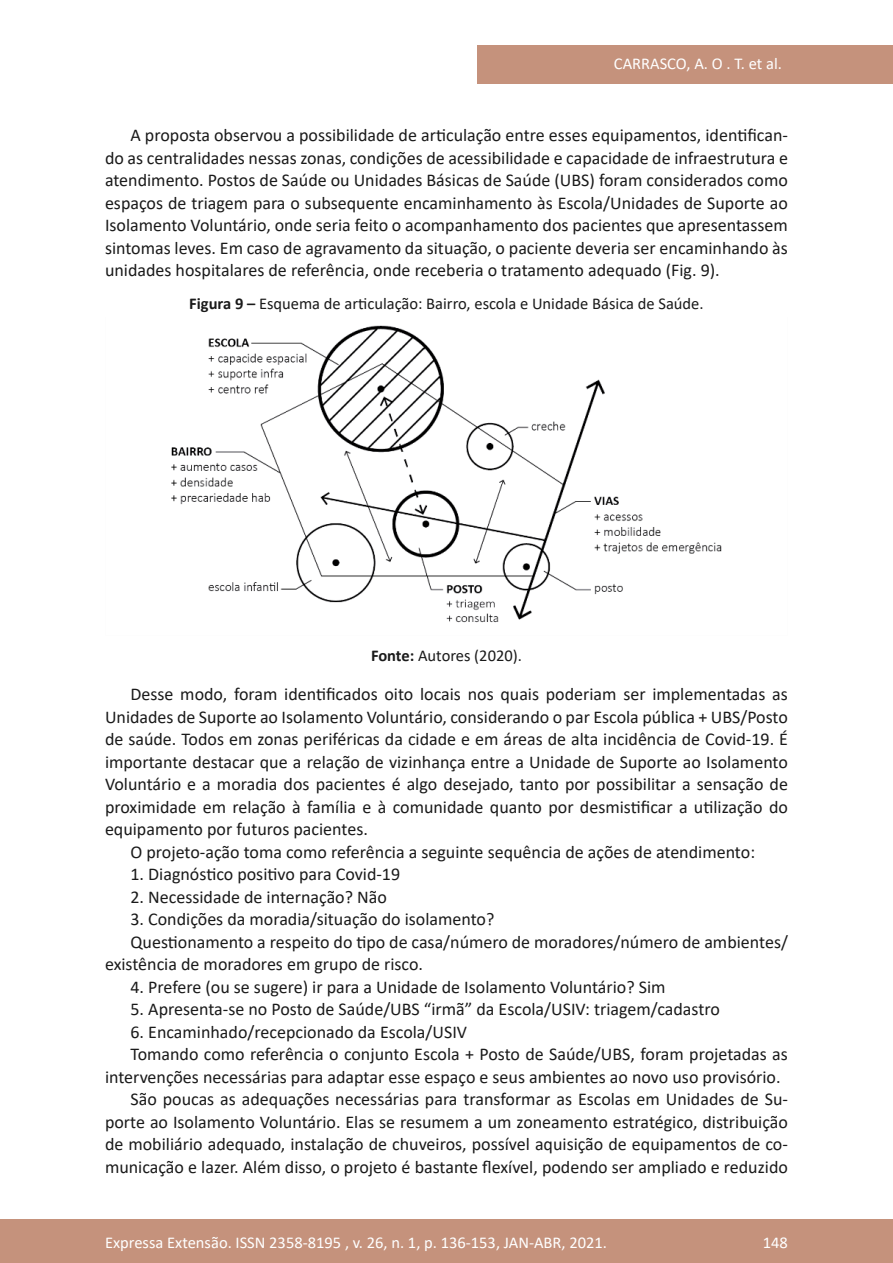
<style>
.page{position:relative;width:893px;height:1263px;background:#fff}
.page>*{position:absolute;margin:0;border:0;box-sizing:border-box;transform-origin:0 0}
.Principal_-_Texto{font:18px/22.5px "Calibri";color:#1a1a1a;text-align:justify}
.t1{font:16.5px "Calibri";color:#fff}
.Imagens_-_Título{font:16.5px "Calibri";color:#1a1a1a}
.Imagens_-_Legenda{font:16.5px "Calibri";color:#1a1a1a}
.s1{font-weight:700}
</style>
<div class="page">
<div style="left:0;top:1219px;width:893px;height:44px;background:#c5927c"></div>
<div style="left:477px;top:45px;width:416px;height:39px;background:#c5927c"></div>
<img style="left:171px;top:325px;width:551px;height:298px">
<p class="t1" style="left:614px;top:52px;width:170px">CARRASCO, A. O . T. et al.</p>
<p class="Principal_-_Texto" style="left:105px;top:123px;width:684px;text-indent:26px">A proposta observou a possibilidade de articulação entre esses equipamentos, identifican&shy;do as centralidades nessas zonas, condições de acessibilidade e capacidade de infraestrutura e atendimento. Postos de Saúde ou Unidades Básicas de Saúde (UBS) foram considerados como espaços de triagem para o subsequente encaminhamento às Escola/Unidades de Suporte ao Isolamento Voluntário, onde seria feito o acompanhamento dos pacientes que apresentassem sintomas leves. Em caso de agravamento da situação, o paciente deveria ser encaminhando às unidades hospitalares de referência, onde receberia o tratamento adequado (Fig. 9).</p>
<p class="Imagens_-_Título" style="left:189px;top:292px;width:516px"><span class="s1">Figura 9 –</span> Esquema de articulação: Bairro, escola e Unidade Básica de Saúde.</p>
<p class="Imagens_-_Legenda" style="left:371px;top:644px;width:152px"><span class="s1">Fonte:</span> Autores (2020).</p>
<p class="Principal_-_Texto" style="left:105px;top:682px;width:684px;text-indent:26px">Desse modo, foram identificados oito locais nos quais poderiam ser implementadas as Unidades de Suporte ao Isolamento Voluntário, considerando o par Escola pública + UBS/Posto de saúde. Todos em zonas periféricas da cidade e em áreas de alta incidência de Covid-19. É importante destacar que a relação de vizinhança entre a Unidade de Suporte ao Isolamento Voluntário e a moradia dos pacientes é algo desejado, tanto por possibilitar a sensação de proximidade em relação à família e à comunidade quanto por desmistificar a utilização do equipamento por futuros pacientes.</p>
<p class="Principal_-_Texto" style="left:130px;top:840px;width:626px">O projeto-ação toma como referência a seguinte sequência de ações de atendimento:</p>
<p class="Principal_-_Texto" style="left:130px;top:862px;width:271px">1. Diagnóstico positivo para Covid-19</p>
<p class="Principal_-_Texto" style="left:130px;top:885px;width:258px">2. Necessidade de internação? Não</p>
<p class="Principal_-_Texto" style="left:130px;top:907px;width:365px">3. Condições da moradia/situação do isolamento?</p>
<p class="Principal_-_Texto" style="left:105px;top:930px;width:684px;text-indent:26px">Questionamento a respeito do tipo de casa/número de moradores/número de ambientes/ existência de moradores em grupo de risco.</p>
<p class="Principal_-_Texto" style="left:130px;top:975px;width:536px">4. Prefere (ou se sugere) ir para a Unidade de Isolamento Voluntário? Sim</p>
<p class="Principal_-_Texto" style="left:130px;top:997px;width:591px">5. Apresenta-se no Posto de Saúde/UBS “irmã” da Escola/USIV: triagem/cadastro</p>
<p class="Principal_-_Texto" style="left:130px;top:1020px;width:338px">6. Encaminhado/recepcionado da Escola/USIV</p>
<p class="Principal_-_Texto" style="left:105px;top:1042px;width:684px;text-indent:26px">Tomando como referência o conjunto Escola + Posto de Saúde/UBS, foram projetadas as intervenções necessárias para adaptar esse espaço e seus ambientes ao novo uso provisório.</p>
<p class="Principal_-_Texto" style="left:105px;top:1087px;width:684px;text-indent:26px">São poucas as adequações necessárias para transformar as Escolas em Unidades de Su&shy;porte ao Isolamento Voluntário. Elas se resumem a um zoneamento estratégico, distribuição de mobiliário adequado, instalação de chuveiros, possível aquisição de equipamentos de co&shy;municação e lazer. Além disso, o projeto é bastante flexível, podendo ser ampliado e reduzido</p>
<p class="t1" style="left:105px;top:1230px;width:503px">Expressa Extensão. ISSN 2358-8195 , v. 26, n. 1, p. 136-153, JAN-ABR, 2021.</p>
<p class="t1" style="left:763px;top:1230px;width:27px">148</p>
</div>
